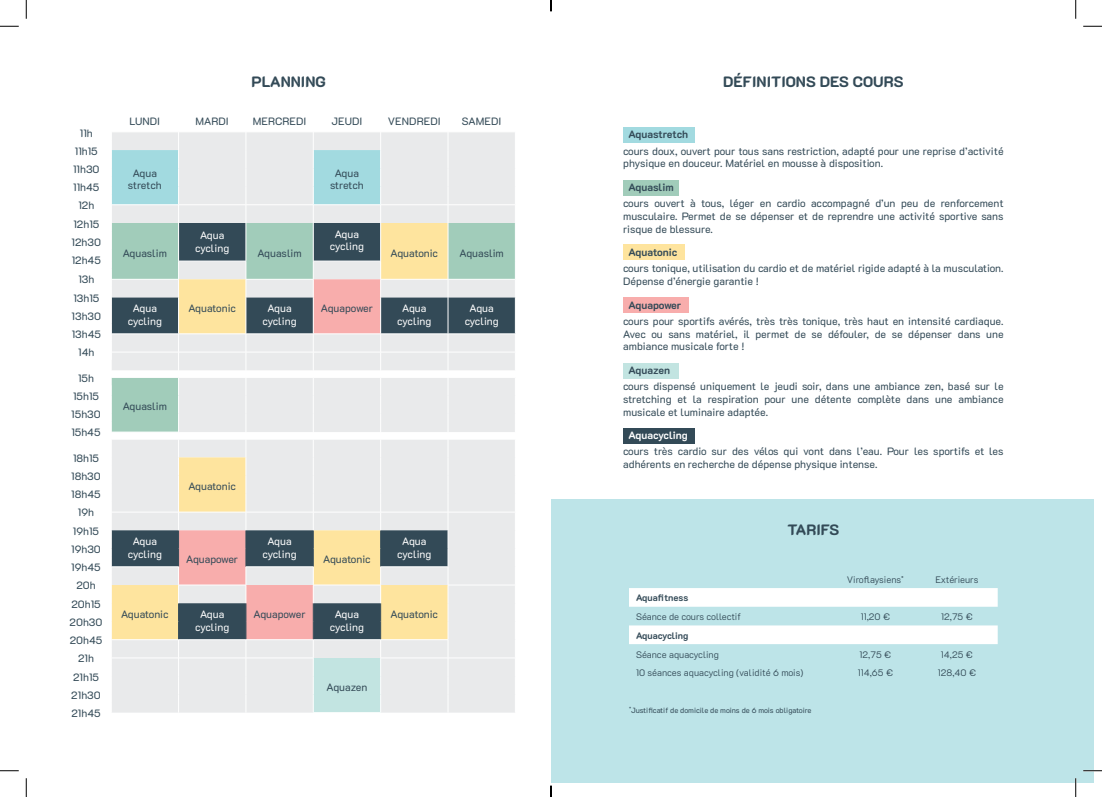
<style>
.page{position:relative;width:1102px;height:797px;background:#fff}
.page>*{position:absolute;margin:0;border:0;box-sizing:border-box;transform-origin:0 0}
.t1{font:800 15px "K2 D";color:#334a57}
.t2{font:10.62px/12.8px "K2 D";color:#334a57}
.t3{font:10.62px/12.8px "K2 D";color:#fff;text-align:center}
.t4{font:700 10.62px "K2 D";color:#334a57}
.t5{font:700 10.62px "K2 D";letter-spacing:-.02em;color:#334a57}
.t6{font:700 10.62px "K2 D";color:#fff}
.t7{font:300 9.38px "K2 D";color:#334a57}
.t8{font:700 9.38px "K2 D";color:#334a57}
.t9{font:7.5px "K2 D";color:#334a57}
</style>
<div class="page">
<div style="left:551px;top:499px;width:542px;height:284px;background:#bde4e8"></div>
<div style="left:381px;top:133px;width:134px;height:579px;background:#e9eaeb"></div>
<svg style="left:449px;top:223px;width:66px;height:416px;background:#d0d8d8"></svg>
<svg style="left:381px;top:223px;width:67px;height:416px;background:#d0cdbd"></svg>
<hr style="left:448px;top:223px;width:1px;height:38px;background:#fff">
<hr style="left:448px;top:297px;width:1px;height:37px;background:#fff">
<hr style="left:448px;top:204px;width:67px;height:1px;background:#fff">
<hr style="left:380px;top:204px;width:68px;height:1px;background:#fff">
<hr style="left:380px;top:279px;width:68px;height:1px;background:#fff">
<hr style="left:448px;top:279px;width:67px;height:1px;background:#fff">
<svg style="left:448px;top:261px;width:1px;height:36px"></svg>
<hr style="left:380px;top:333px;width:68px;height:1px;background:#fff">
<hr style="left:448px;top:333px;width:67px;height:1px;background:#fff">
<hr style="left:380px;top:352px;width:68px;height:1px;background:#fff">
<hr style="left:448px;top:352px;width:67px;height:1px;background:#fff">
<hr style="left:380px;top:512px;width:68px;height:1px;background:#fff">
<hr style="left:448px;top:512px;width:67px;height:1px;background:#fff">
<hr style="left:380px;top:566px;width:68px;height:1px;background:#fff">
<hr style="left:448px;top:585px;width:67px;height:1px;background:#fff">
<hr style="left:380px;top:639px;width:68px;height:1px;background:#fff">
<hr style="left:380px;top:657px;width:68px;height:1px;background:#fff">
<hr style="left:448px;top:657px;width:67px;height:1px;background:#fff">
<hr style="left:380px;top:377px;width:68px;height:1px;background:#fff">
<hr style="left:448px;top:377px;width:67px;height:1px;background:#fff">
<svg style="left:448px;top:334px;width:1px;height:378px"></svg>
<hr style="left:380px;top:439px;width:68px;height:1px;background:#fff">
<hr style="left:448px;top:439px;width:67px;height:1px;background:#fff">
<svg style="left:448px;top:133px;width:1px;height:90px"></svg>
<svg style="left:629px;top:588px;width:368px;height:56px"></svg>
<svg style="left:111px;top:132px;width:270px;height:581px;background:#cdcfca"></svg>
<div style="left:623px;top:127px;width:72px;height:16px;background:#a2dae0"></div>
<div style="left:623px;top:179px;width:55px;height:16px;background:#a1ccba"></div>
<div style="left:623px;top:244px;width:61px;height:16px;background:#fee49e"></div>
<div style="left:623px;top:297px;width:65px;height:16px;background:#f8adac"></div>
<div style="left:623px;top:363px;width:55px;height:16px;background:#c2e4e1"></div>
<div style="left:623px;top:428px;width:72px;height:15px;background:#334a57"></div>
<svg style="left:0;top:25px;width:19px;height:2px"></svg>
<svg style="left:1083px;top:25px;width:18px;height:2px"></svg>
<svg style="left:0;top:770px;width:19px;height:1px"></svg>
<svg style="left:1083px;top:770px;width:18px;height:1px"></svg>
<svg style="left:25px;top:0;width:2px;height:19px"></svg>
<svg style="left:25px;top:778px;width:2px;height:19px"></svg>
<svg style="left:1075px;top:0;width:1px;height:19px"></svg>
<svg style="left:1075px;top:778px;width:1px;height:19px"></svg>
<svg style="left:550px;top:785px;width:1px;height:12px"></svg>
<p class="t1" style="left:251px;top:73px;width:76px">PLANNING</p>
<p class="t1" style="left:723px;top:73px;width:182px">DÉFINITIONS DES COURS</p>
<p class="t2" style="left:129px;top:115px;width:32px">LUNDI</p>
<p class="t2" style="left:195px;top:115px;width:35px">MARDI</p>
<p class="t2" style="left:253px;top:115px;width:55px">MERCREDI</p>
<p class="t2" style="left:331px;top:115px;width:32px">JEUDI</p>
<p class="t2" style="left:388px;top:115px;width:54px">VENDREDI</p>
<p class="t2" style="left:462px;top:115px;width:41px">SAMEDI</p>
<p class="t2" style="left:80px;top:126px;width:14px">11h</p>
<p class="t2" style="left:75px;top:145px;width:24px">11h15</p>
<p class="t2" style="left:73px;top:163px;width:28px">11h30</p>
<p class="t2" style="left:73px;top:181px;width:28px">11h45</p>
<p class="t2" style="left:78px;top:199px;width:17px">12h</p>
<p class="t2" style="left:73px;top:218px;width:27px">12h15</p>
<p class="t2" style="left:72px;top:236px;width:31px">12h30</p>
<p class="t2" style="left:72px;top:254px;width:31px">12h45</p>
<p class="t2" style="left:78px;top:273px;width:18px">13h</p>
<p class="t2" style="left:73px;top:291px;width:28px">13h15</p>
<p class="t2" style="left:72px;top:310px;width:31px">13h30</p>
<p class="t2" style="left:72px;top:328px;width:31px">13h45</p>
<p class="t2" style="left:78px;top:346px;width:18px">14h</p>
<p class="t2" style="left:78px;top:372px;width:17px">15h</p>
<p class="t2" style="left:73px;top:390px;width:27px">15h15</p>
<p class="t2" style="left:71px;top:408px;width:31px">15h30</p>
<p class="t2" style="left:71px;top:426px;width:31px">15h45</p>
<p class="t2" style="left:73px;top:451px;width:28px">18h15</p>
<p class="t2" style="left:71px;top:470px;width:31px">18h30</p>
<p class="t2" style="left:71px;top:488px;width:31px">18h45</p>
<p class="t2" style="left:78px;top:506px;width:18px">19h</p>
<p class="t2" style="left:73px;top:524px;width:28px">19h15</p>
<p class="t2" style="left:71px;top:543px;width:31px">19h30</p>
<p class="t2" style="left:71px;top:561px;width:31px">19h45</p>
<p class="t2" style="left:76px;top:579px;width:21px">20h</p>
<p class="t2" style="left:71px;top:597px;width:31px">20h15</p>
<p class="t2" style="left:70px;top:615px;width:34px">20h30</p>
<p class="t2" style="left:70px;top:634px;width:34px">20h45</p>
<p class="t2" style="left:78px;top:652px;width:17px">21h</p>
<p class="t2" style="left:73px;top:670px;width:27px">21h15</p>
<p class="t2" style="left:71px;top:688px;width:31px">21h30</p>
<p class="t2" style="left:71px;top:707px;width:31px">21h45</p>
<p class="t9" style="left:629px;top:705px;width:184px"><sup>*</sup>Justificatif de domicile de moins de 6 mois obligatoire</p>
<p class="t5" style="left:628px;top:128px;width:61px">Aquastretch</p>
<p class="t2" style="left:623px;top:145px;width:382px">cours doux, ouvert pour tous sans restriction, adapté pour une reprise d’activité physique en douceur. Matériel en mousse à disposition.</p>
<p class="t4" style="left:628px;top:181px;width:47px">Aquaslim</p>
<p class="t2" style="left:623px;top:197px;width:382px;text-align:justify">cours ouvert à tous, léger en cardio accompagné d’un peu de renforcement musculaire. Permet de se dépenser et de reprendre une activité sportive sans risque de blessure.</p>
<p class="t4" style="left:628px;top:246px;width:50px">Aquatonic</p>
<p class="t2" style="left:623px;top:262px;width:382px">cours tonique, utilisation du cardio et de matériel rigide adapté à la musculation.<br>Dépense d’énergie garantie !</p>
<p class="t4" style="left:628px;top:299px;width:54px">Aquapower</p>
<p class="t2" style="left:623px;top:315px;width:382px;text-align:justify">cours pour sportifs avérés, très très tonique, très haut en intensité cardiaque.<br>Avec ou sans matériel, il permet de se défouler, de se dépenser dans une ambiance musicale forte !</p>
<p class="t4" style="left:628px;top:364px;width:43px">Aquazen</p>
<p class="t2" style="left:623px;top:380px;width:382px;text-align:justify">cours dispensé uniquement le jeudi soir, dans une ambiance zen, basé sur le stretching et la respiration pour une détente complète dans une ambiance musicale et luminaire adaptée.</p>
<p class="t6" style="left:628px;top:429px;width:61px">Aquacycling</p>
<p class="t2" style="left:623px;top:445px;width:382px">cours très cardio sur des vélos qui vont dans l’eau. Pour les sportifs et les adhérents en recherche de dépense physique intense.</p>
<p class="t2" style="left:128px;top:166px;width:35px;text-align:center">Aqua stretch</p>
<p class="t2" style="left:330px;top:166px;width:35px;text-align:center">Aqua stretch</p>
<p class="t3" style="left:330px;top:228px;width:36px">Aqua cycling</p>
<p class="t3" style="left:195px;top:229px;width:36px">Aqua cycling</p>
<p class="t2" style="left:123px;top:247px;width:46px">Aquaslim</p>
<p class="t2" style="left:257px;top:247px;width:46px">Aquaslim</p>
<p class="t2" style="left:390px;top:247px;width:49px">Aquatonic</p>
<p class="t2" style="left:459px;top:247px;width:46px">Aquaslim</p>
<p class="t3" style="left:133px;top:302px;width:26px">Aqua</p>
<p class="t2" style="left:321px;top:302px;width:54px">Aquapower</p>
<p class="t3" style="left:128px;top:315px;width:36px">cycling</p>
<p class="t2" style="left:188px;top:302px;width:49px">Aquatonic</p>
<p class="t3" style="left:262px;top:302px;width:36px">Aqua cycling</p>
<p class="t3" style="left:397px;top:302px;width:36px">Aqua cycling</p>
<p class="t3" style="left:464px;top:302px;width:36px">Aqua cycling</p>
<p class="t2" style="left:123px;top:400px;width:46px">Aquaslim</p>
<p class="t2" style="left:188px;top:480px;width:49px">Aquatonic</p>
<p class="t1" style="left:787px;top:521px;width:53px">TARIFS</p>
<p class="t3" style="left:128px;top:535px;width:36px">Aqua cycling</p>
<p class="t3" style="left:262px;top:535px;width:36px">Aqua cycling</p>
<p class="t3" style="left:397px;top:535px;width:36px">Aqua cycling</p>
<p class="t2" style="left:186px;top:553px;width:54px">Aquapower</p>
<p class="t2" style="left:323px;top:553px;width:49px">Aquatonic</p>
<p class="t7" style="left:846px;top:574px;width:58px">Viroflaysiens<sup>*</sup></p>
<p class="t7" style="left:935px;top:574px;width:45px">Extérieurs</p>
<p class="t8" style="left:636px;top:592px;width:54px">Aquafitness</p>
<p class="t7" style="left:636px;top:611px;width:106px">Séance de cours collectif</p>
<p class="t7" style="left:860px;top:611px;width:31px">11,20 €</p>
<p class="t7" style="left:941px;top:611px;width:33px">12,75 €</p>
<p class="t8" style="left:636px;top:630px;width:54px">Aquacycling</p>
<p class="t7" style="left:636px;top:648px;width:84px">Séance aquacycling</p>
<p class="t7" style="left:859px;top:648px;width:33px">12,75 €</p>
<p class="t7" style="left:940px;top:648px;width:33px">14,25 €</p>
<p class="t7" style="left:636px;top:667px;width:169px">10 séances aquacycling (validité 6 mois)</p>
<p class="t7" style="left:857px;top:667px;width:37px">114,65 €</p>
<p class="t7" style="left:937px;top:667px;width:40px">128,40 €</p>
<p class="t2" style="left:121px;top:608px;width:49px">Aquatonic</p>
<p class="t3" style="left:200px;top:608px;width:26px">Aqua</p>
<p class="t2" style="left:253px;top:608px;width:54px">Aquapower</p>
<p class="t2" style="left:390px;top:608px;width:49px">Aquatonic</p>
<p class="t3" style="left:195px;top:620px;width:36px">cycling</p>
<p class="t3" style="left:330px;top:608px;width:36px">Aqua cycling</p>
<p class="t2" style="left:326px;top:680px;width:42px">Aquazen</p>
</div>
